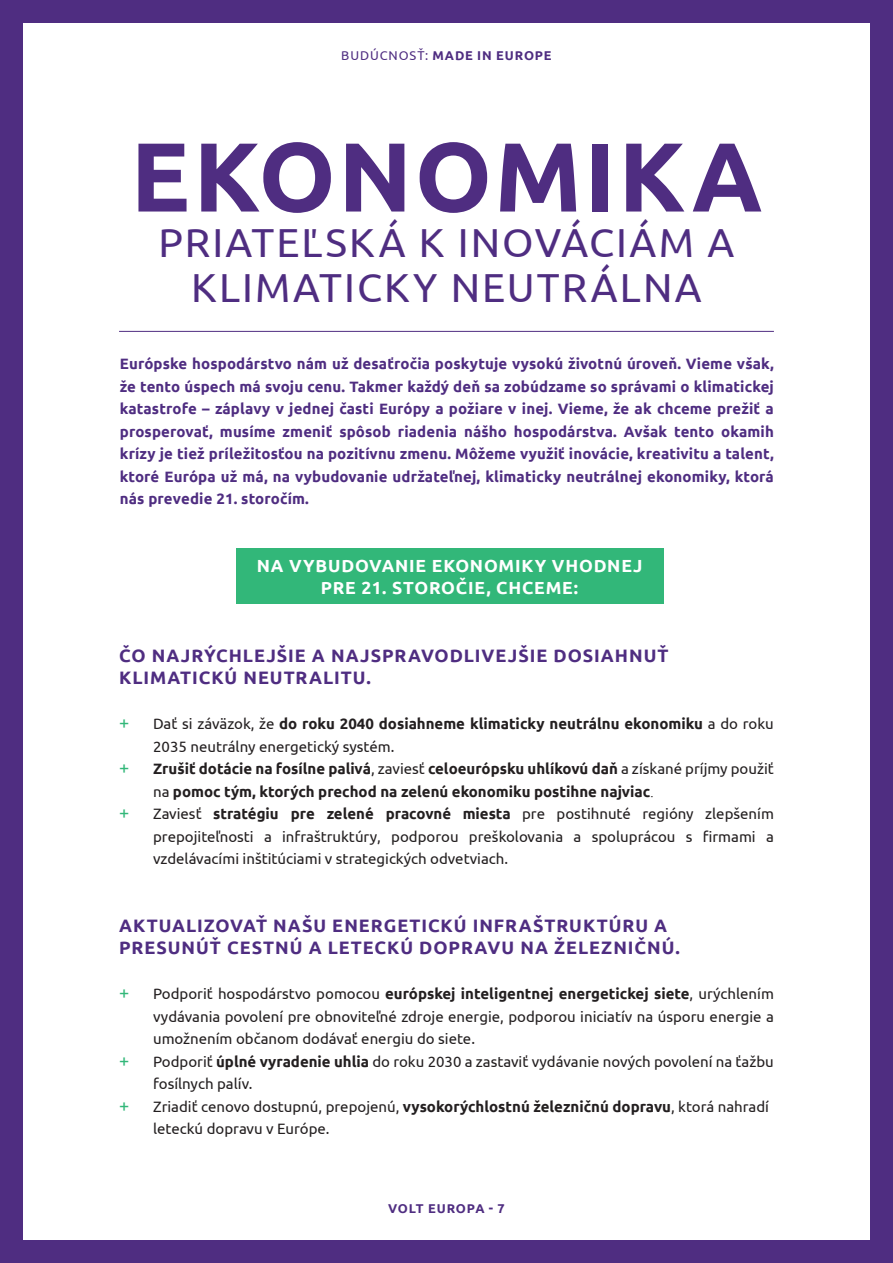
<style>
.page{position:relative;width:893px;height:1263px;background:#4f2d81}
.page>*{position:absolute;margin:0;border:0;box-sizing:border-box;transform-origin:0 0}
.heading{font:700 97.95px "Ubuntu";letter-spacing:.025em;color:#4f2d81}
.heading-2{font:40.5px/45px "Ubuntu";letter-spacing:.05em;color:#4f2d81;text-align:center}
.heading-3{font:700 18px/22.5px "Ubuntu";letter-spacing:.055em;color:#4f2d81}
.t1{font:18px "Ubuntu";color:#32b779}
.t2{font:700 17.55px/21.9px "Ubuntu";letter-spacing:.045em;color:#fff;text-align:center}
.t3{font:15px/22.5px "Ubuntu";color:#231f20}
.introduction_text{font:700 15px/22.5px "Ubuntu";letter-spacing:.01em;color:#4f2d81;text-align:justify}
.t4{font:700 15px/22.5px "Ubuntu";color:#231f20}
.t5{font:700 12.75px "Ubuntu";letter-spacing:.07em;color:#4f2d81}
.s1{font-weight:400}
.s2{font-weight:700}
.s3{font-family:"Times New Roman";font-weight:400}
</style>
<div class="page">
<div style="left:23px;top:23px;width:847px;height:1216px;background:#fff"></div>
<div style="left:236px;top:548px;width:427px;height:56px;background:#32b779"></div>
<hr style="left:119px;top:331px;width:655px;height:1px;background:#4f2d81">
<p class="t5" style="left:341px;top:47px;width:212px"><span class="s1">BUDÚCNOSŤ:</span> MADE IN EUROPE</p>
<p class="heading" style="left:131px;top:117px;width:633px">EKONOMIKA</p>
<p class="heading-2" style="left:158px;top:218px;width:577px">PRIATEĽSKÁ K INOVÁCIÁM A<br>KLIMATICKY NEUTRÁLNA</p>
<p class="introduction_text" style="left:120px;top:352px;width:656px">Európske hospodárstvo nám už desaťročia poskytuje vysokú životnú úroveň. Vieme však, že tento úspech má svoju cenu. Takmer každý deň sa zobúdzame so správami o klimatickej katastrofe – záplavy v jednej časti Európy a požiare v inej. Vieme, že ak chceme prežiť a prosperovať, musíme zmeniť spôsob riadenia nášho hospodárstva. Avšak tento okamih krízy je tiež príležitosťou na pozitívnu zmenu. Môžeme využiť inovácie, kreativitu a talent, ktoré Európa už má, na vybudovanie udržateľnej, klimaticky neutrálnej ekonomiky, ktorá nás prevedie 21. storočím.</p>
<p class="t2" style="left:257px;top:554px;width:387px">NA VYBUDOVANIE EKONOMIKY VHODNEJ<br>PRE 21. STOROČIE, CHCEME:</p>
<p class="heading-3" style="left:119px;top:644px;width:551px">ČO NAJRÝCHLEJŠIE A NAJSPRAVODLIVEJŠIE DOSIAHNUŤ<br>KLIMATICKÚ NEUTRALITU.</p>
<p class="t1" style="left:119px;top:712px;width:12px">+</p>
<p class="t3" style="left:153px;top:712px;width:622px">Dať si záväzok, že <span class="s2">do roku 2040 dosiahneme klimaticky neutrálnu ekonomiku</span> a do roku<br>2035 neutrálny energetický systém.</p>
<p class="t1" style="left:119px;top:757px;width:12px">+</p>
<p class="t4" style="left:153px;top:757px;width:622px">Zrušiť dotácie na fosílne palivá<span class="s1">, zaviesť</span> celoeurópsku uhlíkovú daň <span class="s1">a získané príjmy použiť na</span> pomoc tým, ktorých prechod na zelenú ekonomiku postihne najviac<span class="s3">.</span></p>
<p class="t1" style="left:119px;top:802px;width:12px">+</p>
<p class="t3" style="left:153px;top:802px;width:622px;text-align:justify">Zaviesť <span class="s2">stratégiu pre zelené pracovné miesta</span> pre postihnuté regióny zlepšením prepojiteľnosti a infraštruktúry, podporou preškolovania a spoluprácou s firmami a vzdelávacími inštitúciami v strategických odvetviach.</p>
<p class="heading-3" style="left:119px;top:914px;width:562px">AKTUALIZOVAŤ NAŠU ENERGETICKÚ INFRAŠTRUKTÚRU A<br>PRESUNÚŤ CESTNÚ A LETECKÚ DOPRAVU NA ŽELEZNIČNÚ.</p>
<p class="t1" style="left:119px;top:982px;width:12px">+</p>
<p class="t3" style="left:153px;top:982px;width:622px;text-align:justify">Podporiť hospodárstvo pomocou <span class="s2">európskej inteligentnej energetickej siete</span>, urýchlením vydávania povolení pre obnoviteľné zdroje energie, podporou iniciatív na úsporu energie a umožnením občanom dodávať energiu do siete.</p>
<p class="t1" style="left:119px;top:1049px;width:12px">+</p>
<p class="t3" style="left:153px;top:1049px;width:622px">Podporiť <span class="s2">úplné vyradenie uhlia</span> do roku 2030 a zastaviť vydávanie nových povolení na ťažbu fosílnych palív.</p>
<p class="t1" style="left:119px;top:1094px;width:12px">+</p>
<p class="t3" style="left:153px;top:1094px;width:617px">Zriadiť cenovo dostupnú, prepojenú, <span class="s2">vysokorýchlostnú železničnú dopravu</span>, ktorá nahradí leteckú dopravu v Európe.</p>
<p class="t5" style="left:388px;top:1201px;width:118px">VOLT EUROPA - 7</p>
</div>
